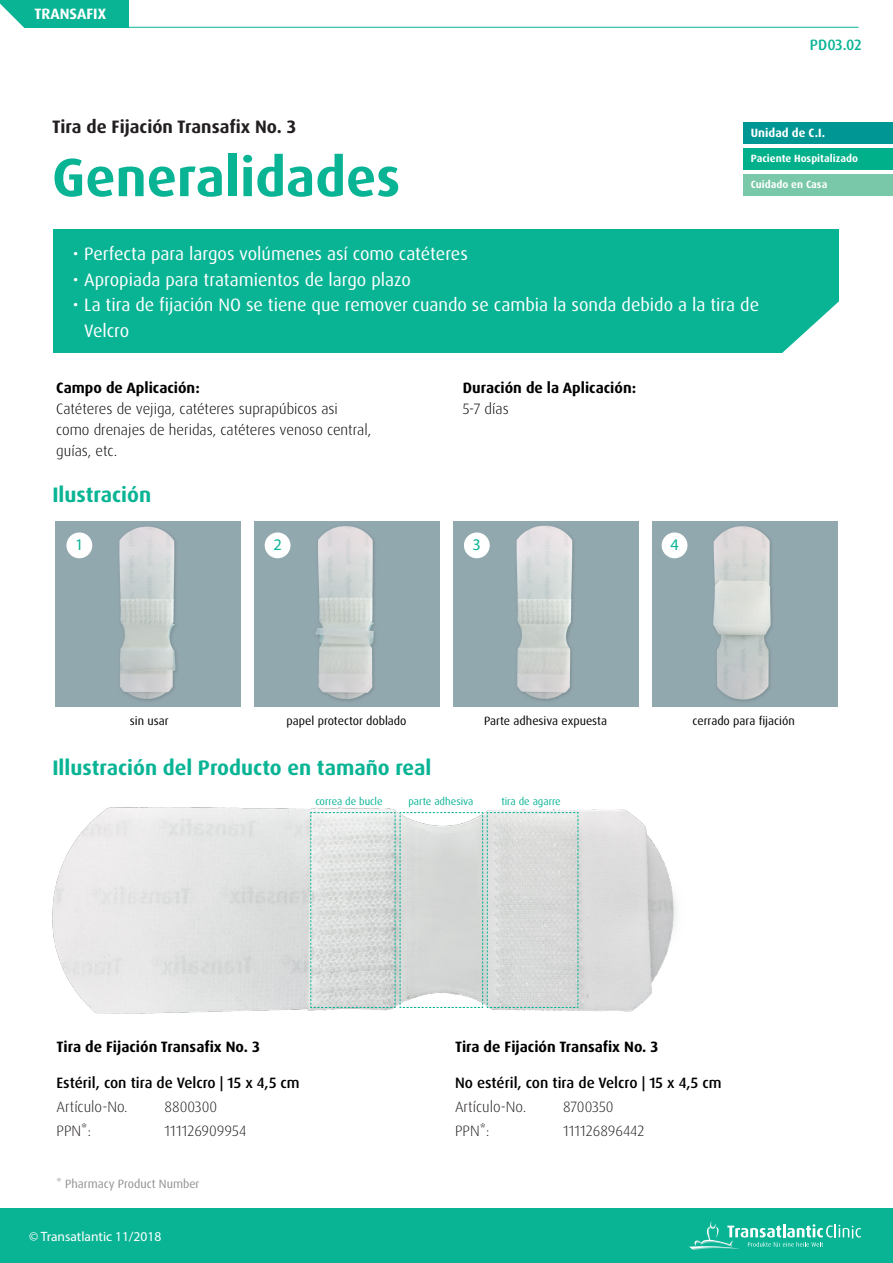
<style>
.page{position:relative;width:893px;height:1263px;background:#fff}
.page>*{position:absolute;margin:0;border:0;box-sizing:border-box;transform-origin:0 0}
.t1{font:700 54px "Dax Pro";color:#09b495}
.t2{font:700 21px "Dax Pro";color:#09b495}
.t3{font:18px/25.5px "Dax Pro";color:#fff}
.t4{font:700 18px "Dax Pro";color:#231f20}
.t5{font:16.35px "Myriad Pro";color:#09b495}
.t6{font:300 15px/21px "Dax Pro";color:#000001}
.t7{font:700 15px "Dax Pro";color:#000001}
.t8{font:300 15px "Dax Pro";color:#231f20}
.t9{font:500 15px "Dax Pro";color:#000001}
.t10{font:700 15px "Dax Pro";color:#fff}
.t11{font:500 15px "Dax Pro";letter-spacing:-.01em;color:#09b495}
.t12{font:13.5px "Myriad Pro";color:#fff}
.t13{font:12px "Dax Pro";color:#000001}
.t14{font:12px "Myriad Pro";color:#fff}
.t15{font:12px "Dax Pro";color:#8e9092}
.t16{font:700 12px "Dax Pro";color:#fff}
.t17{font:10.5px "Dax Pro";color:#09b495}
.t18{font:700 10.5px "Dax Pro";color:#fff}
.s1{font-weight:700}
</style>
<div class="page">
<hr style="left:0;top:27px;width:858px;height:1px;background:#09b495">
<div style="left:0;top:1209px;width:893px;height:54px;background:#09b495"></div>
<svg style="left:689px;top:1222px;width:172px;height:28px"></svg>
<div style="left:0;top:0;width:128px;height:28px;background:#09b495"></div>
<svg style="left:0;top:4px;width:25px;height:24px"></svg>
<div style="left:53px;top:230px;width:785px;height:123px;background:#09b495"></div>
<svg style="left:782px;top:280px;width:57px;height:244px"></svg>
<div style="left:743px;top:122px;width:150px;height:22px;background:#009694"></div>
<div style="left:743px;top:174px;width:150px;height:22px;background:#79c8a9"></div>
<div style="left:743px;top:148px;width:150px;height:22px;background:#00b08b"></div>
<img style="left:56px;top:521px;width:185px;height:186px">
<img style="left:254px;top:521px;width:185px;height:186px">
<img style="left:453px;top:521px;width:185px;height:186px">
<img style="left:652px;top:521px;width:185px;height:186px">
<div style="left:66px;top:532px;width:26px;height:26px;background:#fff;border-radius:50%"></div>
<div style="left:265px;top:532px;width:25px;height:26px;background:#fff;border-radius:50%"></div>
<div style="left:464px;top:532px;width:26px;height:26px;background:#fff;border-radius:50%"></div>
<div style="left:662px;top:532px;width:25px;height:26px;background:#fff;border-radius:50%"></div>
<img style="left:52px;top:807px;width:625px;height:207px">
<svg style="left:310px;top:812px;width:269px;height:196px;background:#d6dad9"></svg>
<p class="t10" style="left:34px;top:4px;width:73px">TRANSAFIX</p>
<p class="t4" style="left:52px;top:115px;width:245px">Tira de Fijación Transafix No. 3</p>
<p class="t1" style="left:52px;top:142px;width:350px">Generalidades</p>
<p class="t11" style="left:810px;top:35px;width:53px">PD03.02</p>
<p class="t16" style="left:751px;top:125px;width:76px">Unidad de C.I.</p>
<p class="t14" style="left:760px;top:125px;width:62px">patient Care</p>
<p class="t14" style="left:752px;top:126px;width:75px">Intensivstation</p>
<p class="t18" style="left:751px;top:152px;width:109px">Paciente Hospitalizado</p>
<p class="t14" style="left:751px;top:151px;width:57px">Home Care</p>
<p class="t18" style="left:751px;top:178px;width:78px">Cuidado en Casa</p>
<p class="t3" style="left:73px;top:241px;width:397px">• Perfecta para largos volúmenes así como catéteres</p>
<p class="t3" style="left:73px;top:267px;width:340px">• Apropiada para tratamientos de largo plazo</p>
<p class="t3" style="left:84px;top:292px;width:676px;text-indent:-11px">• La tira de fijación NO se tiene que remover cuando se cambia la sonda debido a la tira de<br>Velcro</p>
<p class="t6" style="left:56px;top:377px;width:316px"><span class="s1">Campo de Aplicación:<br></span>Catéteres de vejiga, catéteres suprapúbicos asi como drenajes de heridas, catéteres venoso central, guías, etc.</p>
<p class="t7" style="left:463px;top:378px;width:175px">Duración de la Aplicación:</p>
<p class="t6" style="left:463px;top:398px;width:47px">5-7 días</p>
<p class="t2" style="left:52px;top:481px;width:100px">Ilustración</p>
<p class="t5" style="left:75px;top:535px;width:10px">1</p>
<p class="t5" style="left:273px;top:535px;width:10px">2</p>
<p class="t5" style="left:473px;top:535px;width:10px">3</p>
<p class="t5" style="left:670px;top:535px;width:10px">4</p>
<p class="t13" style="left:130px;top:713px;width:40px">sin usar</p>
<p class="t13" style="left:287px;top:713px;width:122px">papel protector doblado</p>
<p class="t13" style="left:484px;top:713px;width:125px">Parte adhesiva expuesta</p>
<p class="t13" style="left:693px;top:713px;width:104px">cerrado para fijación</p>
<p class="t2" style="left:52px;top:754px;width:380px">Illustración del Producto en tamaño real</p>
<p class="t17" style="left:315px;top:794px;width:69px">correa de bucle</p>
<p class="t17" style="left:408px;top:794px;width:67px">parte adhesiva</p>
<p class="t17" style="left:501px;top:794px;width:61px">tira de agarre</p>
<p class="t7" style="left:57px;top:1036px;width:205px">Tira de Fijación Transafix No. 3</p>
<p class="t9" style="left:57px;top:1073px;width:245px">Estéril, con tira de Velcro | 15 x 4,5 cm</p>
<p class="t8" style="left:57px;top:1097px;width:73px">Artículo-No.</p>
<p class="t8" style="left:165px;top:1097px;width:54px">8800300</p>
<p class="t8" style="left:57px;top:1121px;width:36px">PPN*:</p>
<p class="t8" style="left:165px;top:1121px;width:83px">111126909954</p>
<p class="t15" style="left:57px;top:1176px;width:144px">* Pharmacy Product Number</p>
<p class="t12" style="left:29px;top:1228px;width:134px">© Transatlantic 11/2018</p>
<p class="t7" style="left:455px;top:1036px;width:205px">Tira de Fijación Transafix No. 3</p>
<p class="t9" style="left:455px;top:1073px;width:268px">No estéril, con tira de Velcro | 15 x 4,5 cm</p>
<p class="t8" style="left:455px;top:1097px;width:73px">Artículo-No.</p>
<p class="t8" style="left:563px;top:1097px;width:52px">8700350</p>
<p class="t8" style="left:455px;top:1121px;width:36px">PPN*:</p>
<p class="t8" style="left:563px;top:1121px;width:83px">111126896442</p>
</div>
